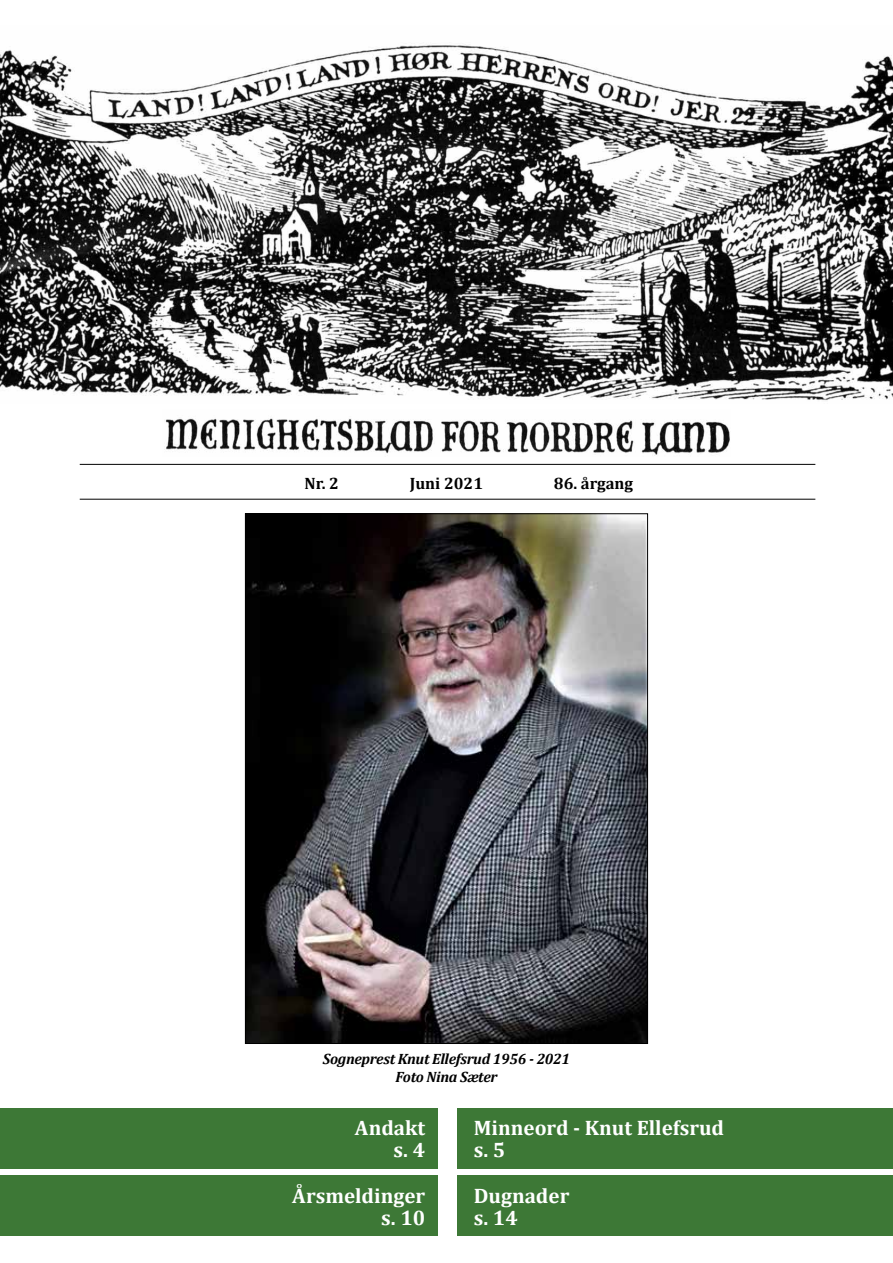
<style>
.page{position:relative;width:893px;height:1263px;background:#fff}
.page>*{position:absolute;margin:0;border:0;box-sizing:border-box;transform-origin:0 0}
.t1{font:700 21px/22.5px "Cambria";color:#fff;text-align:right}
.t2{font:700 16.5px "Cambria";color:#000}
.t3{font:italic 700 15px/18px "Cambria";letter-spacing:-.02em;color:#000;text-align:center}
</style>
<div class="page">
<img style="left:0;top:44px;width:893px;height:357px">
<img style="left:164px;top:418px;width:566px;height:38px">
<hr style="left:80px;top:464px;width:735px;height:1px;background:#000">
<hr style="left:80px;top:499px;width:735px;height:1px;background:#000">
<div style="left:0;top:1108px;width:438px;height:60px;background:#3d7836"></div>
<div style="left:458px;top:1108px;width:435px;height:60px;background:#3d7836"></div>
<div style="left:0;top:1175px;width:438px;height:61px;background:#3d7836"></div>
<div style="left:458px;top:1175px;width:435px;height:61px;background:#3d7836"></div>
<img style="left:247px;top:515px;width:399px;height:527px">
<p class="t2" style="left:305px;top:471px;width:36px">Nr. 2</p>
<p class="t2" style="left:410px;top:471px;width:75px">Juni 2021</p>
<p class="t2" style="left:554px;top:471px;width:81px">86. årgang</p>
<p class="t3" style="left:323px;top:1049px;width:249px">Sogneprest Knut Ellefsrud 1956 - 2021<br>Foto Nina Sæter</p>
<p class="t1" style="left:355px;top:1116px;width:72px">Andakt s. 4</p>
<p class="t1" style="left:292px;top:1183px;width:134px">Årsmeldinger s. 10</p>
<p class="t1" style="left:474px;top:1116px;width:252px;text-align:left">Minneord - Knut Ellefsrud s. 5</p>
<p class="t1" style="left:474px;top:1183px;width:97px;text-align:left">Dugnader s. 14</p>
</div>
